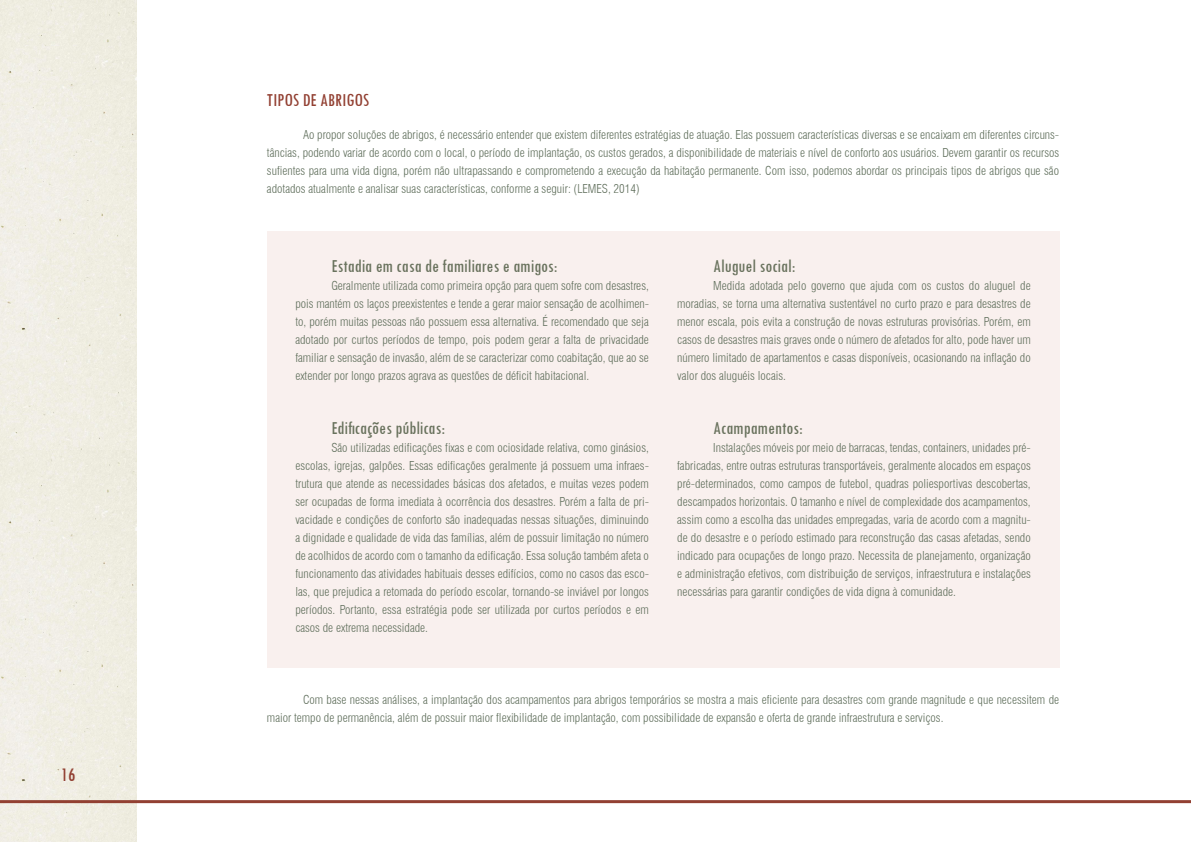
<style>
.page{position:relative;width:1191px;height:842px;background:#fff}
.page>*{position:absolute;margin:0;border:0;box-sizing:border-box;transform-origin:0 0}
.t1{font:condensed 20px "Tw Cen";color:#924032}
.t2{font:condensed 19px "Tw Cen";color:#69725d}
.t3{font:condensed 19px "Tw Cen";color:#924032}
.t4{font:300 condensed 12px/18px "Swiss 721 BT";color:#606f5c;text-align:justify}
</style>
<div class="page">
<div style="left:0;top:0;width:136px;height:842px;background:#f0eee3"></div>
<hr style="left:0;top:800px;width:1191px;height:3px;background:#924032">
<div style="left:267px;top:231px;width:792px;height:436px;background:#f9f0ee"></div>
<h1 class="t1" style="left:61px;top:763px;width:16px">16</h1>
<p class="t3" style="left:267px;top:89px;width:104px">TIPOS DE ABRIGOS</p>
<p class="t4" style="left:267px;top:125px;width:793px;text-indent:36px">Ao propor soluções de abrigos, é necessário entender que existem diferentes estratégias de atuação. Elas possuem características diversas e se encaixam em diferentes circuns&shy;tâncias, podendo variar de acordo com o local, o período de implantação, os custos gerados, a disponibilidade de materiais e nível de conforto aos usuários. Devem garantir os recursos sufientes para uma vida digna, porém não ultrapassando e comprometendo a execução da habitação permanente. Com isso, podemos abordar os principais tipos de abrigos que são adotados atualmente e analisar suas características, conforme a seguir: (LEMES, 2014)</p>
<p class="t2" style="left:331px;top:254px;width:228px">Estadia em casa de familiares e amigos:</p>
<p class="t4" style="left:295px;top:276px;width:355px;text-indent:36px">Geralmente utilizada como primeira opção para quem sofre com desastres, pois mantém os laços preexistentes e tende a gerar maior sensação de acolhimen&shy;to, porém muitas pessoas não possuem essa alternativa. É recomendado que seja adotado por curtos períodos de tempo, pois podem gerar a falta de privacidade familiar e sensação de invasão, além de se caracterizar como coabitação, que ao se extender por longo prazos agrava as questões de déficit habitacional.</p>
<p class="t2" style="left:331px;top:416px;width:115px">Edificações públicas:</p>
<p class="t4" style="left:295px;top:438px;width:355px;text-indent:36px">São utilizadas edificações fixas e com ociosidade relativa, como ginásios, escolas, igrejas, galpões. Essas edificações geralmente já possuem uma infraes&shy;trutura que atende as necessidades básicas dos afetados, e muitas vezes podem ser ocupadas de forma imediata à ocorrência dos desastres. Porém a falta de pri&shy;vacidade e condições de conforto são inadequadas nessas situações, diminuindo a dignidade e qualidade de vida das famílias, além de possuir limitação no número de acolhidos de acordo com o tamanho da edificação. Essa solução também afeta o funcionamento das atividades habituais desses edifícios, como no casos das esco&shy;las, que prejudica a retomada do período escolar, tornando-se inviável por longos períodos. Portanto, essa estratégia pode ser utilizada por curtos períodos e em casos de extrema necessidade.</p>
<p class="t2" style="left:713px;top:254px;width:84px">Aluguel social:</p>
<p class="t4" style="left:677px;top:276px;width:355px;text-indent:36px">Medida adotada pelo governo que ajuda com os custos do aluguel de moradias, se torna uma alternativa sustentável no curto prazo e para desastres de menor escala, pois evita a construção de novas estruturas provisórias. Porém, em casos de desastres mais graves onde o número de afetados for alto, pode haver um número limitado de apartamentos e casas disponíveis, ocasionando na inflação do valor dos aluguéis locais.</p>
<p class="t2" style="left:713px;top:416px;width:91px">Acampamentos:</p>
<p class="t4" style="left:677px;top:438px;width:355px;text-indent:36px">Instalações móveis por meio de barracas, tendas, containers, unidades pré&shy;fabricadas, entre outras estruturas transportáveis, geralmente alocados em espaços pré-determinados, como campos de futebol, quadras poliesportivas descobertas, descampados horizontais. O tamanho e nível de complexidade dos acampamentos, assim como a escolha das unidades empregadas, varia de acordo com a magnitu&shy;de do desastre e o período estimado para reconstrução das casas afetadas, sendo indicado para ocupações de longo prazo. Necessita de planejamento, organização e administração efetivos, com distribuição de serviços, infraestrutura e instalações necessárias para garantir condições de vida digna à comunidade.</p>
<p class="t4" style="left:267px;top:691px;width:793px;text-indent:36px">Com base nessas análises, a implantação dos acampamentos para abrigos temporários se mostra a mais eficiente para desastres com grande magnitude e que necessitem de maior tempo de permanência, além de possuir maior flexibilidade de implantação, com possibilidade de expansão e oferta de grande infraestrutura e serviços.</p>
</div>
